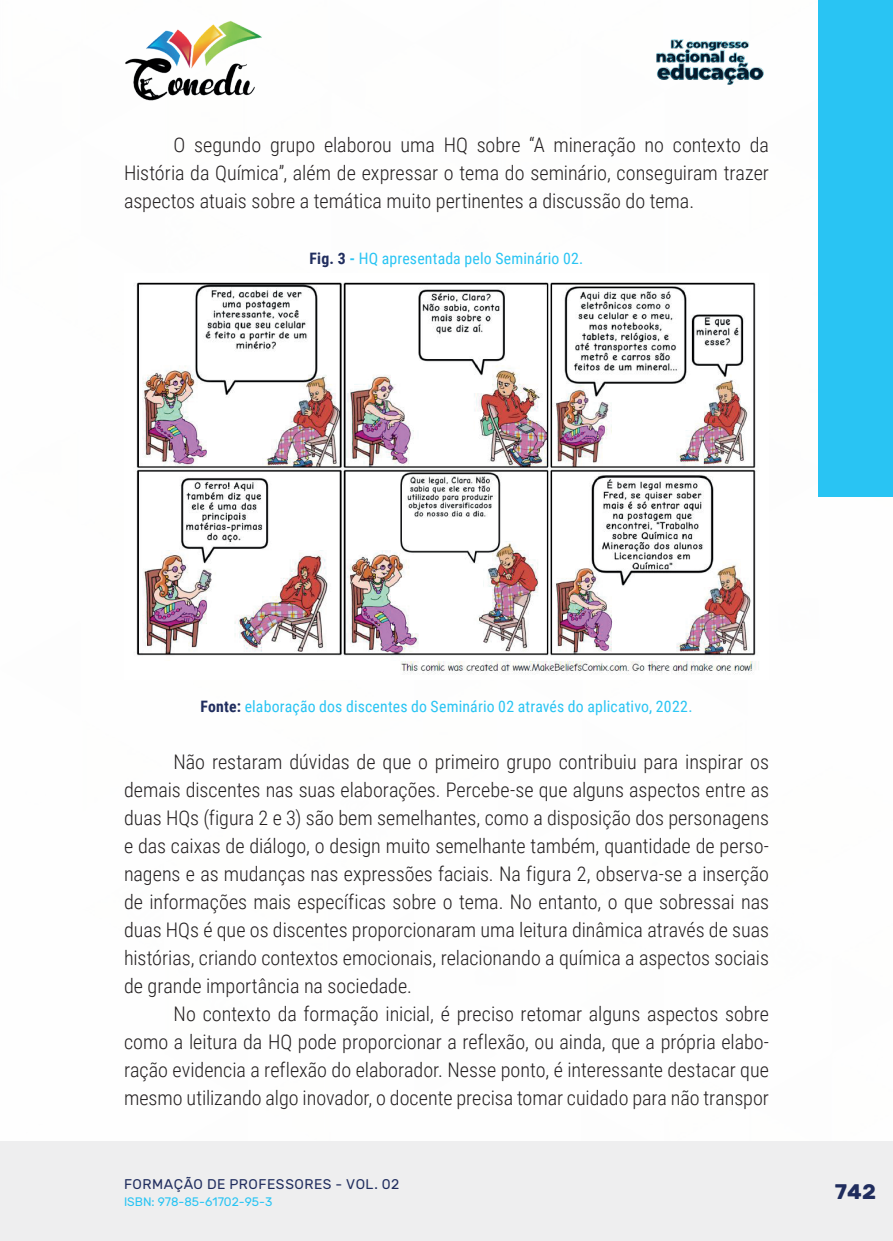
<style>
.page{position:relative;width:893px;height:1241px;background:#fff}
.page>*{position:absolute;margin:0;border:0;box-sizing:border-box;transform-origin:0 0}
.t1{font:700 21px "Rubik";color:#202d5e}
._9_CORPO{font:300 20.12px/28px "Roboto Condensed";color:#231f20;text-align:justify}
._15_FONTES{font:15.75px "Roboto Condensed";letter-spacing:.01em;color:#29c4f3}
._14_LEGENDAS{font:15.75px "Roboto Condensed";letter-spacing:.01em;color:#29c4f3}
.t2{font:14px "Rubik";letter-spacing:.035em;color:#202d5e}
.t3{font:12.25px "Rubik";color:#29c4f3}
.s1{font-weight:700;color:#202d5e}
.s2{font-weight:700}
</style>
<div class="page">
<div style="left:0;top:1141px;width:893px;height:99px;background:#eeeeef"></div>
<div style="left:819px;top:0;width:74px;height:496px;background:#29c4f3"></div>
<img style="left:125px;top:20px;width:137px;height:81px">
<img style="left:656px;top:39px;width:108px;height:46px">
<img style="left:136px;top:282px;width:623px;height:392px">
<p class="_9_CORPO" style="left:124px;top:130px;width:646px;text-indent:50px">O segundo grupo elaborou uma HQ sobre “A mineração no contexto da História da Química”, além de expressar o tema do seminário, conseguiram trazer aspectos atuais sobre a temática muito pertinentes a discussão do tema.</p>
<p class="_14_LEGENDAS" style="left:310px;top:247px;width:275px"><span class="s1">Fig. 3</span> <span class="s2">-</span> HQ apresentada pelo Seminário 02.</p>
<p class="_15_FONTES" style="left:200px;top:695px;width:494px"><span class="s1">Fonte:</span> elaboração dos discentes do Seminário 02 através do aplicativo, 2022.</p>
<p class="_9_CORPO" style="left:124px;top:746px;width:646px;text-indent:50px">Não restaram dúvidas de que o primeiro grupo contribuiu para inspirar os demais discentes nas suas elaborações. Percebe-se que alguns aspectos entre as duas HQs (figura 2 e 3) são bem semelhantes, como a disposição dos personagens e das caixas de diálogo, o design muito semelhante também, quantidade de perso&shy;nagens e as mudanças nas expressões faciais. Na figura 2, observa-se a inserção de informações mais específicas sobre o tema. No entanto, o que sobressai nas duas HQs é que os discentes proporcionaram uma leitura dinâmica através de suas histórias, criando contextos emocionais, relacionando a química a aspectos sociais de grande importância na sociedade.</p>
<p class="_9_CORPO" style="left:124px;top:998px;width:646px;text-indent:50px">No contexto da formação inicial, é preciso retomar alguns aspectos sobre como a leitura da HQ pode proporcionar a reflexão, ou ainda, que a própria elabo&shy;ração evidencia a reflexão do elaborador. Nesse ponto, é interessante destacar que mesmo utilizando algo inovador, o docente precisa tomar cuidado para não transpor</p>
<p class="t2" style="left:124px;top:1175px;width:277px">FORMAÇÃO DE PROFESSORES - VOL. 02</p>
<p class="t3" style="left:124px;top:1194px;width:150px">ISBN: 978-85-61702-95-3</p>
<p class="t1" style="left:835px;top:1179px;width:43px">742</p>
</div>
